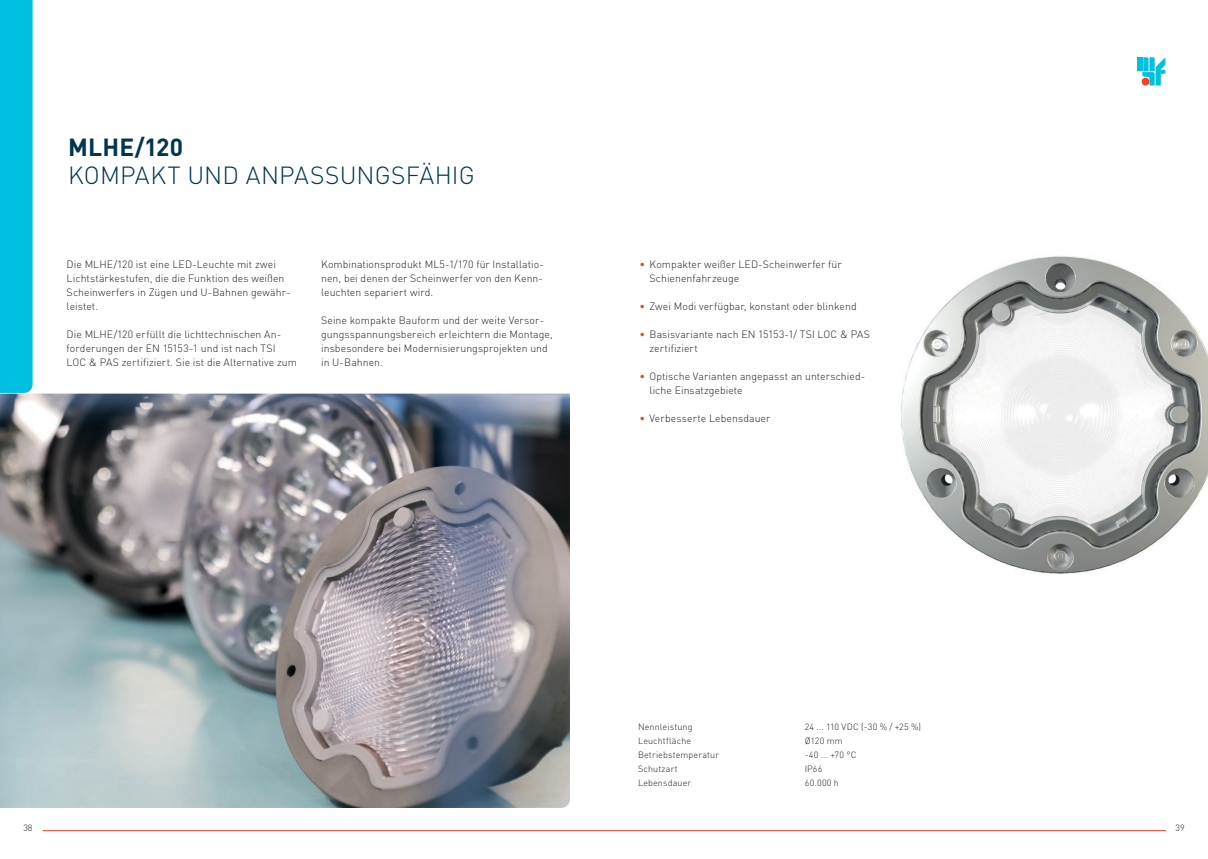
<style>
.page{position:relative;width:1208px;height:859px;background:#fff}
.page>*{position:absolute;margin:0;border:0;box-sizing:border-box;transform-origin:0 0}
.Headline_24_5_pt{font:300 24.5px "DIN Pro";letter-spacing:.005em;color:#00364e}
.Headline_24_5_pt-2{font:700 24.5px "DIN Pro";letter-spacing:.005em;color:#00364e}
.Fliesstext_10_5pt{font:300 10.5px/14px "DIN Pro";letter-spacing:.005em;color:#231f20}
.Produktdaten_9pt{font:300 9px "DIN Pro";letter-spacing:.015em;color:#231f20}
.Seitenzahl-gerade_9p{font:300 9px "DIN Pro";color:#231f20}
.Seitenzahl-ungerade{font:300 9px "DIN Pro";color:#231f20}
.s1{color:#ef4123}
</style>
<div class="page">
<hr style="left:43px;top:830px;width:561px;height:1px;background:#ef4123">
<hr style="left:604px;top:830px;width:562px;height:1px;background:#ef4123">
<div style="left:1137px;top:57px;width:5px;height:14px;background:#00bfe0"></div>
<svg style="left:1142px;top:57px;width:23px;height:29px"></svg>
<div style="left:1141px;top:78px;width:8px;height:8px;background:#ef4123;border-radius:50%"></div>
<img style="left:0;top:394px;width:570px;height:414px">
<img style="left:901px;top:256px;width:307px;height:318px">
<div style="left:0;top:0;width:33px;height:393px;background:#00bfe0"></div>
<p class="Headline_24_5_pt-2" style="left:68px;top:126px;width:116px">MLHE/120</p>
<p class="Headline_24_5_pt" style="left:68px;top:156px;width:408px">KOMPAKT UND ANPASSUNGSFÄHIG</p>
<p class="Fliesstext_10_5pt" style="left:67px;top:256px;width:225px">Die MLHE/120 ist eine LED-Leuchte mit zwei Lichtstärkestufen, die die Funktion des weißen Scheinwerfers in Zügen und U-Bahnen gewähr&shy;leistet.</p>
<p class="Fliesstext_10_5pt" style="left:67px;top:326px;width:232px">Die MLHE/120 erfüllt die lichttechnischen An&shy;forderungen der EN 15153-1 und ist nach TSI<br>LOC &amp; PAS zertifiziert. Sie ist die Alternative zum</p>
<p class="Fliesstext_10_5pt" style="left:321px;top:256px;width:224px;text-align:justify">Kombinationsprodukt ML5-1/170 für Installatio&shy;nen, bei denen der Scheinwerfer von den Kenn&shy;leuchten separiert wird.</p>
<p class="Fliesstext_10_5pt" style="left:321px;top:312px;width:233px">Seine kompakte Bauform und der weite Versor&shy;gungsspannungsbereich erleichtern die Montage, insbesondere bei Modernisierungsprojekten und in U-Bahnen.</p>
<p class="Fliesstext_10_5pt" style="left:649px;top:256px;width:194px;text-indent:-10px"><span class="s1">•</span> Kompakter weißer LED-Scheinwerfer für<br>Schienenfahrzeuge</p>
<p class="Fliesstext_10_5pt" style="left:639px;top:298px;width:219px"><span class="s1">•</span> Zwei Modi verfügbar, konstant oder blinkend</p>
<p class="Fliesstext_10_5pt" style="left:649px;top:326px;width:222px;text-indent:-10px"><span class="s1">•</span> Basisvariante nach EN 15153-1/ TSI LOC &amp; PAS zertifiziert</p>
<p class="Fliesstext_10_5pt" style="left:649px;top:368px;width:217px;text-indent:-10px"><span class="s1">•</span> Optische Varianten angepasst an unterschied&shy;liche Einsatzgebiete</p>
<p class="Fliesstext_10_5pt" style="left:639px;top:410px;width:132px"><span class="s1">•</span> Verbesserte Lebensdauer</p>
<p class="Produktdaten_9pt" style="left:638px;top:720px;width:56px">Nennleistung</p>
<p class="Produktdaten_9pt" style="left:804px;top:720px;width:118px">24 ... 110 VDC (-30 % / +25 %)</p>
<p class="Produktdaten_9pt" style="left:638px;top:734px;width:55px">Leuchtfläche</p>
<p class="Produktdaten_9pt" style="left:804px;top:734px;width:39px">Ø120 mm</p>
<p class="Produktdaten_9pt" style="left:638px;top:748px;width:83px">Betriebstemperatur</p>
<p class="Produktdaten_9pt" style="left:804px;top:748px;width:53px">-40 ... +70 °C</p>
<p class="Produktdaten_9pt" style="left:638px;top:762px;width:41px">Schutzart</p>
<p class="Produktdaten_9pt" style="left:804px;top:762px;width:19px">IP66</p>
<p class="Produktdaten_9pt" style="left:638px;top:776px;width:55px">Lebensdauer</p>
<p class="Produktdaten_9pt" style="left:804px;top:776px;width:36px">60.000 h</p>
<p class="Seitenzahl-gerade_9p" style="left:23px;top:821px;width:11px">38</p>
<p class="Seitenzahl-ungerade" style="left:1175px;top:821px;width:11px">39</p>
</div>
